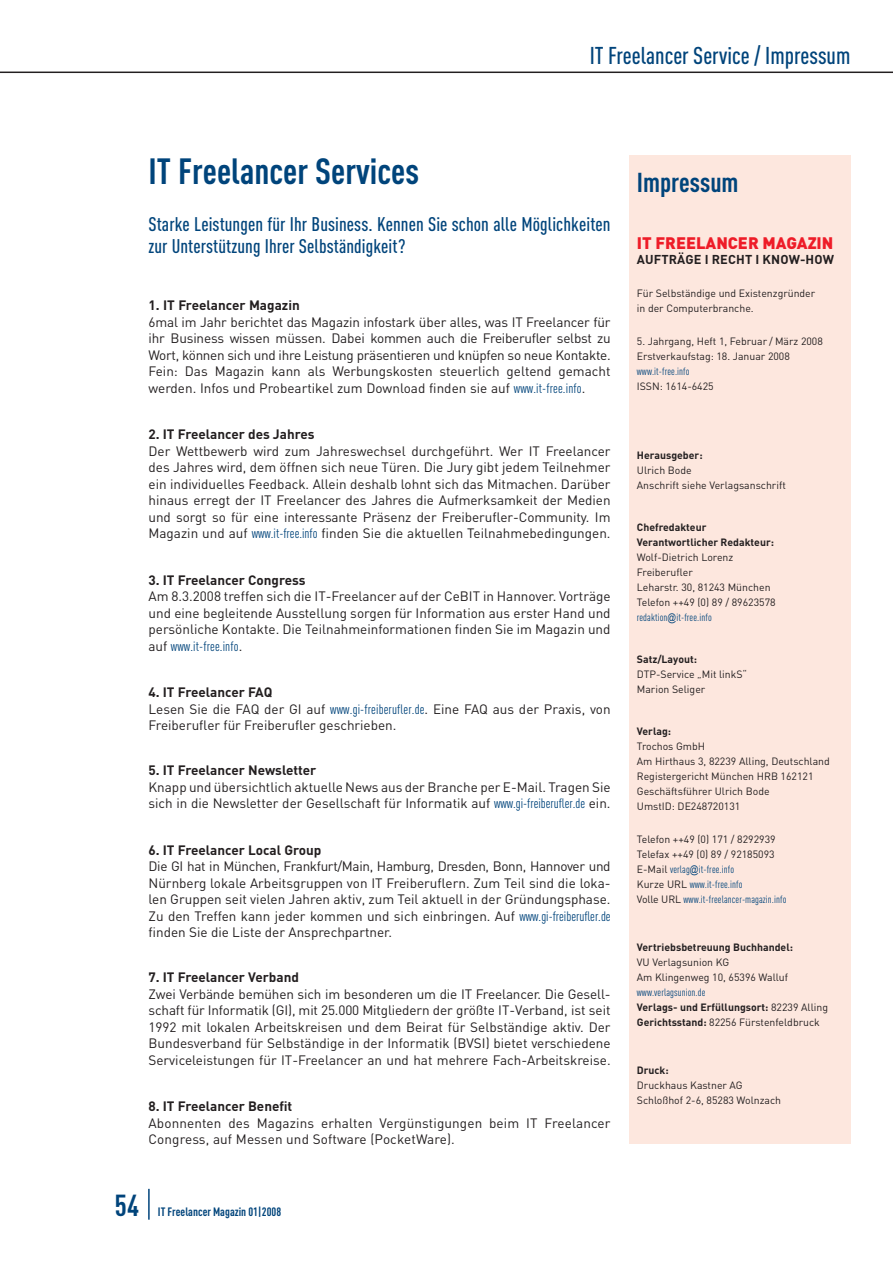
<style>
.page{position:relative;width:893px;height:1263px;background:#fff}
.page>*{position:absolute;margin:0;border:0;box-sizing:border-box;transform-origin:0 0}
.t1{font:700 36px "DIN Cond";color:#00447b}
.t2{font:700 30px "DIN Cond";color:#00447b}
.t3{font:700 27px "DIN Cond";color:#00447b}
.t4{font:500 24px "DIN Cond";color:#00447b}
.t5{font:500 19.5px/22.5px "DIN Cond";letter-spacing:.005em;color:#00447b}
.t6{font:900 16.5px "DIN";color:#ee1c28}
.t7{font:13.5px/16.5px "DIN";color:#231f20;text-align:justify}
.t8{font:700 13.5px "DIN";color:#231f20}
.t9{font:13.5px "DIN Cond";letter-spacing:.01em;color:#00447b}
.t10{font:700 12.75px "DIN";letter-spacing:.01em;color:#231f20}
.t11{font:700 12px "DIN Cond";color:#00447b}
.t12{font:10.5px/15px "DIN";color:#231f20}
.t13{font:700 10.5px/15px "DIN";color:#231f20}
.t14{font:10.5px/15px "DIN Cond";letter-spacing:.01em;color:#00447b}
.s1{font-family:"DIN Cond";color:#00447b}
.s2{font-family:"DIN";color:#231f20}
.s3{font-weight:700}
.s4{font-family:"Arial Narrow"}
.s5{font-weight:400}
</style>
<div class="page">
<hr style="left:0;top:72px;width:893px;height:1px;background:#231f20">
<hr style="left:148px;top:1189px;width:2px;height:31px;background:#00447b">
<div style="left:629px;top:155px;width:221px;height:989px;background:#fde7de"></div>
<h3 class="t4" style="left:590px;top:42px;width:262px">IT Freelancer Service / Impressum</h3>
<h3 class="t4" style="left:752px;top:42px;width:100px">Recht &amp; Geld</h3>
<h1 class="t1" style="left:148px;top:149px;width:272px">IT Freelancer Services</h1>
<h3 class="t5" style="left:148px;top:212px;width:464px">Starke Leistungen für Ihr Business. Kennen Sie schon alle Möglichkeiten zur Unterstützung Ihrer Selbständigkeit?</h3>
<p class="t8" style="left:148px;top:296px;width:153px">1. IT Freelancer Magazin</p>
<p class="t7" style="left:148px;top:313px;width:464px">6mal im Jahr berichtet das Magazin infostark über alles, was IT Freelancer für ihr Business wissen müssen. Dabei kommen auch die Freiberufler selbst zu Wort, können sich und ihre Leistung präsentieren und knüpfen so neue Kontakte.<br>Fein: Das Magazin kann als Werbungskosten steuerlich geltend gemacht werden. Infos und Probeartikel zum Download finden sie auf <span class="s1">www.it-free.info</span>.</p>
<p class="t8" style="left:148px;top:425px;width:168px">2. IT Freelancer des Jahres</p>
<p class="t7" style="left:148px;top:442px;width:464px">Der Wettbewerb wird zum Jahreswechsel durchgeführt. Wer IT Freelancer des Jahres wird, dem öffnen sich neue Türen. Die Jury gibt jedem Teilnehmer ein individuelles Feedback. Allein deshalb lohnt sich das Mitmachen. Darüber hinaus erregt der IT Freelancer des Jahres die Aufmerksamkeit der Medien und sorgt so für eine interessante Präsenz der Freiberufler-Community. Im Magazin und auf <span class="s1">www.it-free.info</span> finden Sie die aktuellen Teilnahmebedingungen.</p>
<p class="t8" style="left:148px;top:571px;width:159px">3. IT Freelancer Congress</p>
<p class="t7" style="left:148px;top:588px;width:464px">Am 8.3.2008 treffen sich die IT-Freelancer auf der CeBIT in Hannover. Vorträge und eine begleitende Ausstellung sorgen für Information aus erster Hand und persönliche Kontakte. Die Teilnahmeinformationen finden Sie im Magazin und</p>
<p class="t9" style="left:148px;top:638px;width:95px"><span class="s2">auf</span> www.it-free.info<span class="s2">.</span></p>
<p class="t7" style="left:148px;top:684px;width:464px;text-align:left"><span class="s3">4. IT Freelancer FAQ<br></span>Lesen Sie die FAQ der GI auf <span class="s1">www.gi-freiberufler.de</span>. Eine FAQ aus der Praxis, von<br>Freiberufler für Freiberufler geschrieben.</p>
<p class="t8" style="left:148px;top:761px;width:169px">5. IT Freelancer Newsletter</p>
<p class="t7" style="left:148px;top:778px;width:464px">Knapp und übersichtlich aktuelle News aus der Branche per E-Mail. Tragen Sie sich in die Newsletter der Gesellschaft für Informatik auf <span class="s1">www.gi-freiberufler.de</span> ein.</p>
<p class="t8" style="left:148px;top:841px;width:174px">6. IT Freelancer Local Group</p>
<p class="t7" style="left:148px;top:858px;width:464px">Die GI hat in München, Frankfurt/Main, Hamburg, Dresden, Bonn, Hannover und Nürnberg lokale Arbeitsgruppen von IT Freiberuflern. Zum Teil sind die loka&shy;len Gruppen seit vielen Jahren aktiv, zum Teil aktuell in der Gründungsphase.<br>Zu den Treffen kann jeder kommen und sich einbringen. Auf <span class="s1">www.gi-freiberufler.de </span>finden Sie die Liste der Ansprechpartner.</p>
<p class="t8" style="left:148px;top:968px;width:152px">7. IT Freelancer Verband</p>
<p class="t7" style="left:148px;top:985px;width:464px">Zwei Verbände bemühen sich im besonderen um die IT Freelancer. Die Gesell&shy;schaft für Informatik (GI), mit 25.000 Mitgliedern der größte IT-Verband, ist seit 1992 mit lokalen Arbeitskreisen und dem Beirat für Selbständige aktiv. Der Bundesverband für Selbständige in der Informatik (BVSI) bietet verschiedene Serviceleistungen für IT-Freelancer an und hat mehrere Fach-Arbeitskreise.</p>
<p class="t8" style="left:148px;top:1097px;width:145px">8. IT Freelancer Benefit</p>
<p class="t7" style="left:148px;top:1114px;width:464px">Abonnenten des Magazins erhalten Vergünstigungen beim IT Freelancer<br>Congress, auf Messen und Software (PocketWare).</p>
<h2 class="t2" style="left:115px;top:1187px;width:26px">54</h2>
<p class="t11" style="left:158px;top:1204px;width:125px">IT Freelancer Magazin 01|2008</p>
<h3 class="t3" style="left:637px;top:166px;width:103px">Impressum</h3>
<p class="t6" style="left:637px;top:232px;width:198px">IT FREELANCER MAGAZIN</p>
<p class="t10" style="left:637px;top:251px;width:199px">Aufträge I Recht I Know-how</p>
<p class="t12" style="left:637px;top:286px;width:180px">Für Selbständige und Existenzgründer in der Computerbranche.</p>
<p class="t12" style="left:637px;top:334px;width:188px">5. Jahrgang, Heft 1, Februar / März 2008<br>Erstverkaufstag: 18. Januar 2008</p>
<p class="t14" style="left:637px;top:364px;width:54px">www.it-free.info</p>
<p class="t12" style="left:637px;top:379px;width:78px">ISSN: 1614-6425</p>
<p class="t13" style="left:637px;top:448px;width:67px">Herausgeber:</p>
<p class="t12" style="left:637px;top:463px;width:150px">Ulrich Bode<br>Anschrift siehe Verlagsanschrift</p>
<p class="t13" style="left:637px;top:520px;width:139px">Chefredakteur<br>Verantwortlicher Redakteur:</p>
<p class="t12" style="left:637px;top:550px;width:140px">Wolf-Dietrich Lorenz<br>Freiberufler<br>Leharstr. 30, 81243 München<br>Telefon ++49 (0) 89 / 89623578</p>
<p class="t14" style="left:637px;top:610px;width:76px">redaktion<span class="s4">@</span>it-free.info</p>
<p class="t13" style="left:637px;top:652px;width:62px">Satz/Layout:</p>
<p class="t12" style="left:637px;top:667px;width:112px">DTP-Service „Mit linkS“<br>Marion Seliger</p>
<p class="t13" style="left:637px;top:724px;width:36px">Verlag:</p>
<p class="t12" style="left:637px;top:739px;width:195px">Trochos GmbH<br>Am Hirthaus 3, 82239 Alling, Deutschland<br>Registergericht München HRB 162121<br>Geschäftsführer Ulrich Bode<br>UmstID: DE248720131</p>
<p class="t12" style="left:637px;top:832px;width:140px">Telefon ++49 (0) 171 / 8292939<br>Telefax ++49 (0) 89 / 92185093</p>
<p class="t14" style="left:637px;top:862px;width:151px"><span class="s2">E-Mail</span> verlag<span class="s4">@</span>it-free.info<br><span class="s2">Kurze URL</span> www.it-free.info<br><span class="s2">Volle URL</span> www.it-freelancer-magazin.info</p>
<p class="t13" style="left:637px;top:940px;width:158px">Vertriebsbetreuung Buchhandel:</p>
<p class="t12" style="left:637px;top:955px;width:153px">VU Verlagsunion KG<br>Am Klingenweg 10, 65396 Walluf</p>
<p class="t14" style="left:637px;top:985px;width:70px">www.verlagsunion.de</p>
<p class="t13" style="left:637px;top:1000px;width:193px">Verlags- und Erfüllungsort: <span class="s5">82239 Alling<br></span>Gerichtsstand: <span class="s5">82256 Fürstenfeldbruck</span></p>
<p class="t13" style="left:637px;top:1063px;width:33px">Druck:</p>
<p class="t12" style="left:637px;top:1078px;width:146px">Druckhaus Kastner AG<br>Schloßhof 2-6, 85283 Wolnzach</p>
</div>
